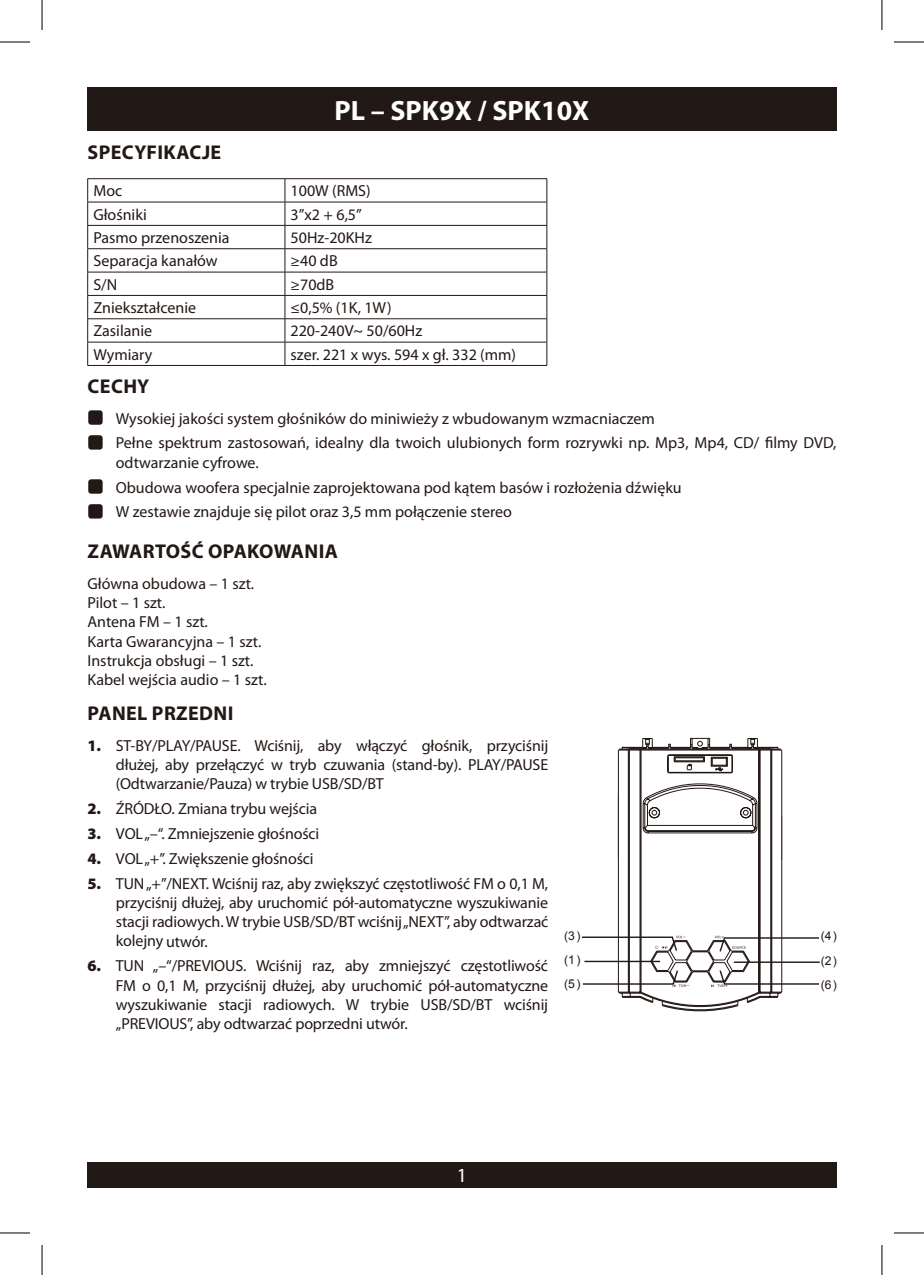
<style>
.page{position:relative;width:924px;height:1275px;background:#fff}
.page>*{position:absolute;margin:0;border:0;box-sizing:border-box;transform-origin:0 0}
.t1{font:700 28px "Myriad Pro";color:#fff}
.t2{font:700 20px "Myriad Pro";letter-spacing:.02em;color:#221815}
.t3{font:20px "Myriad Pro";color:#fff}
.t4{font:16px/19.2px "Myriad Pro";color:#221815}
.t5{font:12.2px "Arial";color:#221815}
.s1{font-weight:900}
</style>
<div class="page">
<div style="left:87px;top:87px;width:749px;height:44px;background:#221815"></div>
<div style="left:87px;top:1162px;width:749px;height:25px;background:#221815"></div>
<hr style="left:87px;top:178px;width:198px;height:1px;background:#221815">
<hr style="left:285px;top:178px;width:262px;height:1px;background:#221815">
<hr style="left:87px;top:202px;width:198px;height:1px;background:#221815">
<hr style="left:285px;top:202px;width:262px;height:1px;background:#221815">
<hr style="left:87px;top:225px;width:198px;height:1px;background:#221815">
<hr style="left:285px;top:225px;width:262px;height:1px;background:#221815">
<hr style="left:87px;top:248px;width:198px;height:1px;background:#221815">
<hr style="left:285px;top:248px;width:262px;height:1px;background:#221815">
<hr style="left:87px;top:272px;width:198px;height:1px;background:#221815">
<hr style="left:285px;top:272px;width:262px;height:1px;background:#221815">
<hr style="left:87px;top:295px;width:198px;height:1px;background:#221815">
<hr style="left:285px;top:295px;width:262px;height:1px;background:#221815">
<hr style="left:87px;top:318px;width:198px;height:1px;background:#221815">
<hr style="left:285px;top:318px;width:262px;height:1px;background:#221815">
<hr style="left:87px;top:342px;width:198px;height:1px;background:#221815">
<svg style="left:87px;top:179px;width:1px;height:186px"></svg>
<hr style="left:285px;top:342px;width:262px;height:1px;background:#221815">
<svg style="left:284px;top:179px;width:1px;height:186px"></svg>
<svg style="left:546px;top:179px;width:1px;height:186px"></svg>
<hr style="left:87px;top:365px;width:198px;height:1px;background:#221815">
<hr style="left:285px;top:365px;width:262px;height:1px;background:#221815">
<div style="left:88px;top:410px;width:15px;height:15px;background:#221815;border-radius:3px"></div>
<div style="left:88px;top:435px;width:15px;height:14px;background:#221815;border-radius:3px"></div>
<div style="left:88px;top:479px;width:15px;height:15px;background:#221815;border-radius:3px"></div>
<div style="left:88px;top:504px;width:15px;height:14px;background:#221815;border-radius:3px"></div>
<svg style="left:582px;top:738px;width:238px;height:274px"></svg>
<hr style="left:0;top:42px;width:30px;height:1px;background:#000">
<hr style="left:893px;top:42px;width:30px;height:1px;background:#000">
<hr style="left:0;top:1232px;width:30px;height:1px;background:#000">
<hr style="left:893px;top:1232px;width:30px;height:1px;background:#000">
<hr style="left:42px;top:0;width:1px;height:30px;background:#000">
<hr style="left:42px;top:1245px;width:1px;height:30px;background:#000">
<hr style="left:881px;top:0;width:1px;height:30px;background:#000">
<hr style="left:881px;top:1245px;width:1px;height:30px;background:#000">
<h1 class="t1" style="left:334px;top:92px;width:256px">PL – SPK9X / SPK10X</h1>
<p class="t2" style="left:88px;top:139px;width:135px">SPECYFIKACJE</p>
<p class="t4" style="left:93px;top:181px;width:30px">Moc</p>
<p class="t4" style="left:290px;top:181px;width:81px">100W (RMS)</p>
<p class="t4" style="left:93px;top:204px;width:55px">Głośniki</p>
<p class="t4" style="left:290px;top:204px;width:73px">3”x2 + 6,5”</p>
<p class="t4" style="left:93px;top:228px;width:137px">Pasmo przenoszenia</p>
<p class="t4" style="left:290px;top:228px;width:83px">50Hz-20KHz</p>
<p class="t4" style="left:93px;top:251px;width:126px">Separacja kanałów</p>
<p class="t4" style="left:290px;top:251px;width:49px">≥40 dB</p>
<p class="t4" style="left:93px;top:274px;width:25px">S/N</p>
<p class="t4" style="left:290px;top:274px;width:45px">≥70dB</p>
<p class="t4" style="left:93px;top:298px;width:104px">Zniekształcenie</p>
<p class="t4" style="left:290px;top:298px;width:102px">≤0,5% (1K, 1W)</p>
<p class="t4" style="left:93px;top:319px;width:60px;line-height:23.4px">Zasilanie<br>Wymiary</p>
<p class="t4" style="left:290px;top:321px;width:133px">220-240V~ 50/60Hz</p>
<p class="t4" style="left:290px;top:344px;width:227px">szer. 221 x wys. 594 x gł. 332 (mm)</p>
<p class="t2" style="left:88px;top:373px;width:63px">CECHY</p>
<p class="t4" style="left:116px;top:405px;width:722px;line-height:24.8px">Wysokiej jakości system głośników do miniwieży z wbudowanym wzmacniaczem<br>Pełne spektrum zastosowań, idealny dla twoich ulubionych form rozrywki np. Mp3, Mp4, CD/ filmy DVD,</p>
<p class="t4" style="left:116px;top:450px;width:567px;line-height:24.8px">odtwarzanie cyfrowe.<br>Obudowa woofera specjalnie zaprojektowana pod kątem basów i rozłożenia dźwięku<br>W zestawie znajduje się pilot oraz 3,5 mm połączenie stereo</p>
<p class="t2" style="left:88px;top:539px;width:252px">ZAWARTOŚĆ OPAKOWANIA</p>
<p class="t4" style="left:87px;top:574px;width:181px">Główna obudowa – 1 szt.<br>Pilot – 1 szt.<br>Antena FM – 1 szt.<br>Karta Gwarancyjna – 1 szt.<br>Instrukcja obsługi – 1 szt.<br>Kabel wejścia audio – 1 szt.</p>
<p class="t2" style="left:88px;top:700px;width:147px">PANEL PRZEDNI</p>
<p class="t4" style="left:116px;top:735px;width:434px;text-align:justify;text-indent:-28px"><span class="s1">1.</span> ST-BY/PLAY/PAUSE. Wciśnij, aby włączyć głośnik, przyciśnij dłużej, aby przełączyć w tryb czuwania (stand-by). PLAY/PAUSE (Odtwarzanie/Pauza) w trybie USB/SD/BT</p>
<p class="t4" style="left:87px;top:799px;width:231px"><span class="s1">2.</span> ŹRÓDŁO. Zmiana trybu wejścia</p>
<p class="t4" style="left:87px;top:824px;width:233px"><span class="s1">3.</span> VOL„–“. Zmniejszenie głośności</p>
<p class="t4" style="left:87px;top:848px;width:227px"><span class="s1">4.</span> VOL„+”. Zwiększenie głośności</p>
<p class="t4" style="left:116px;top:873px;width:434px;text-align:justify;text-indent:-28px"><span class="s1">5.</span> TUN„+”/NEXT. Wciśnij raz, aby zwiększyć częstotliwość FM o 0,1 M, przyciśnij dłużej, aby uruchomić pół-automatyczne wyszukiwanie stacji radiowych.W trybie USB/SD/BT wciśnij„NEXT”, aby odtwarzać kolejny utwór.</p>
<p class="t4" style="left:116px;top:956px;width:433px;text-align:justify;text-indent:-28px"><span class="s1">6.</span> TUN „–“/PREVIOUS. Wciśnij raz, aby zmniejszyć częstotliwość FM o 0,1 M, przyciśnij dłużej, aby uruchomić pół-automatyczne wyszukiwanie stacji radiowych. W trybie USB/SD/BT wciśnij „PREVIOUS”, aby odtwarzać poprzedni utwór.</p>
<p class="t5" style="left:564px;top:951px;width:18px">(1)</p>
<p class="t5" style="left:564px;top:927px;width:18px">(3)</p>
<p class="t5" style="left:564px;top:975px;width:18px">(5)</p>
<p class="t5" style="left:820px;top:928px;width:18px">(4)</p>
<p class="t5" style="left:820px;top:976px;width:18px">(6)</p>
<p class="t5" style="left:820px;top:952px;width:18px">(2)</p>
<p class="t3" style="left:456px;top:1163px;width:12px">1</p>
</div>
